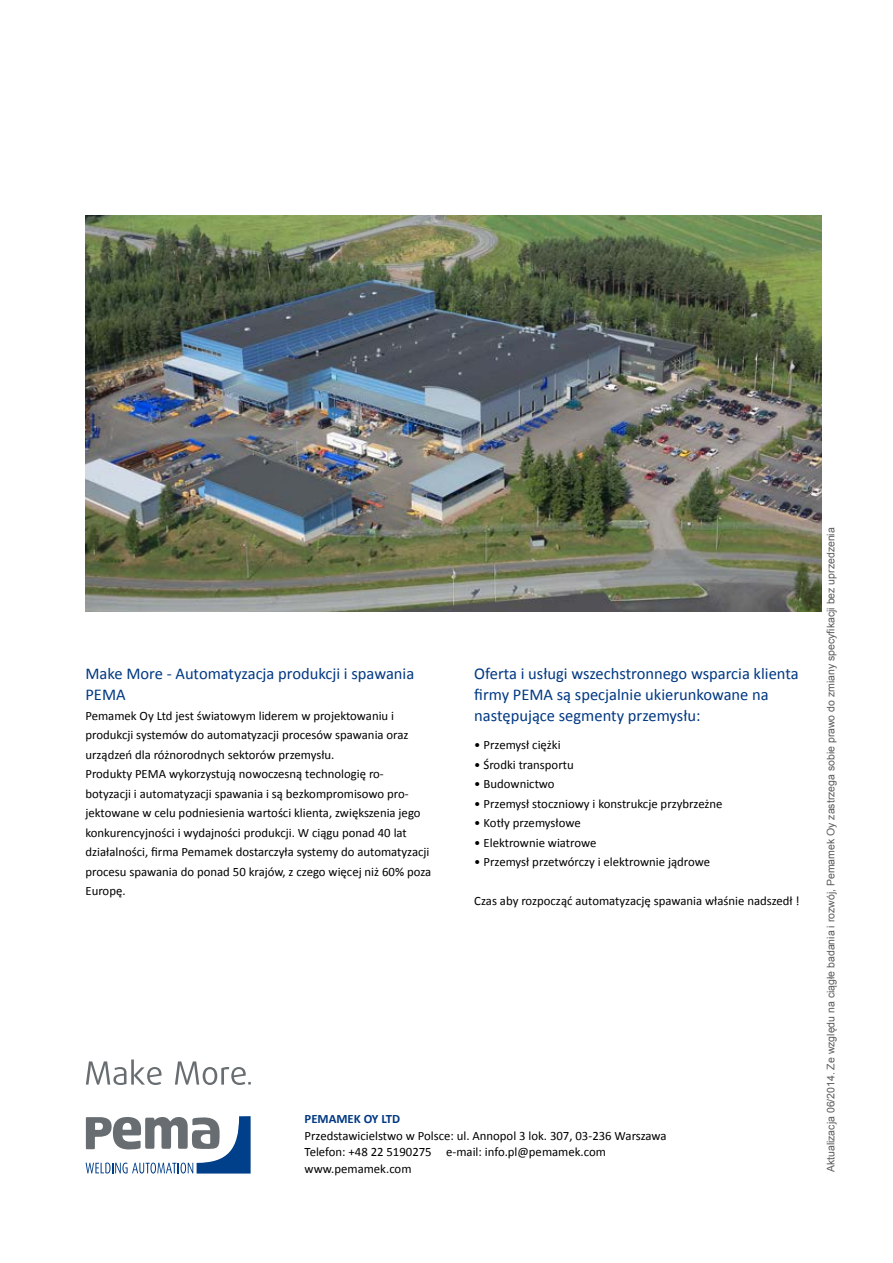
<style>
.page{position:relative;width:893px;height:1263px;background:#fff}
.page>*{position:absolute;margin:0;border:0;box-sizing:border-box;transform-origin:0 0}
.t1{font:16.5px/21px "Calibri";color:#003882}
.t2{font:12.75px/19.5px "Calibri";color:#000}
.t3{font:700 12.75px "Calibri";color:#003882}
.t4{font:10.5px "Arial";color:#5a5b5d}
</style>
<div class="page">
<img style="left:85px;top:216px;width:737px;height:396px">
<svg style="left:86px;top:1116px;width:165px;height:57px"></svg>
<svg style="left:86px;top:1059px;width:165px;height:26px"></svg>
<p class="t1" style="left:85px;top:663px;width:330px">Make More - Automatyzacja produkcji i spawania<br>PEMA</p>
<p class="t2" style="left:85px;top:706px;width:347px">Pemamek Oy Ltd jest światowym liderem w projektowaniu i produkcji systemów do automatyzacji procesów spawania oraz urządzeń dla różnorodnych sektorów przemysłu.<br>Produkty PEMA wykorzystują nowoczesną technologię ro&shy;botyzacji i automatyzacji spawania i są bezkompromisowo pro&shy;jektowane w celu podniesienia wartości klienta, zwiększenia jego konkurencyjności i wydajności produkcji. W ciągu ponad 40 lat działalności, firma Pemamek dostarczyła systemy do automatyzacji procesu spawania do ponad 50 krajów, z czego więcej niż 60% poza Europę.</p>
<p class="t1" style="left:474px;top:663px;width:326px">Oferta i usługi wszechstronnego wsparcia klienta firmy PEMA są specjalnie ukierunkowane na następujące segmenty przemysłu:</p>
<p class="t2" style="left:474px;top:735px;width:88px">• Przemysł ciężki</p>
<p class="t2" style="left:474px;top:755px;width:101px">• Środki transportu</p>
<p class="t2" style="left:474px;top:774px;width:82px">• Budownictwo</p>
<p class="t2" style="left:474px;top:794px;width:250px">• Przemysł stoczniowy i konstrukcje przybrzeżne</p>
<p class="t2" style="left:474px;top:813px;width:108px">• Kotły przemysłowe</p>
<p class="t2" style="left:474px;top:833px;width:124px">• Elektrownie wiatrowe</p>
<p class="t2" style="left:474px;top:852px;width:237px">• Przemysł przetwórczy i elektrownie jądrowe</p>
<p class="t2" style="left:474px;top:891px;width:327px">Czas aby rozpocząć automatyzację spawania właśnie nadszedł !</p>
<p class="t3" style="left:305px;top:1111px;width:97px">PEMAMEK OY LTD</p>
<p class="t2" style="left:305px;top:1127px;width:364px;line-height:16.5px">Przedstawicielstwo w Polsce: ul. Annopol 3 lok. 307, 03-236 Warszawa<br>Telefon: +48 22 5190275 e-mail: info.pl@pemamek.com www.pemamek.com</p>
<p class="t4" style="left:824px;top:1172px;width:646px;rotate:-90deg">Aktualizacja 06/2014. Ze względu na ciągłe badania i rozwój, Pemamek Oy zastrzega sobie prawo do zmiany specyfikacji bez uprzedzenia</p>
</div>
